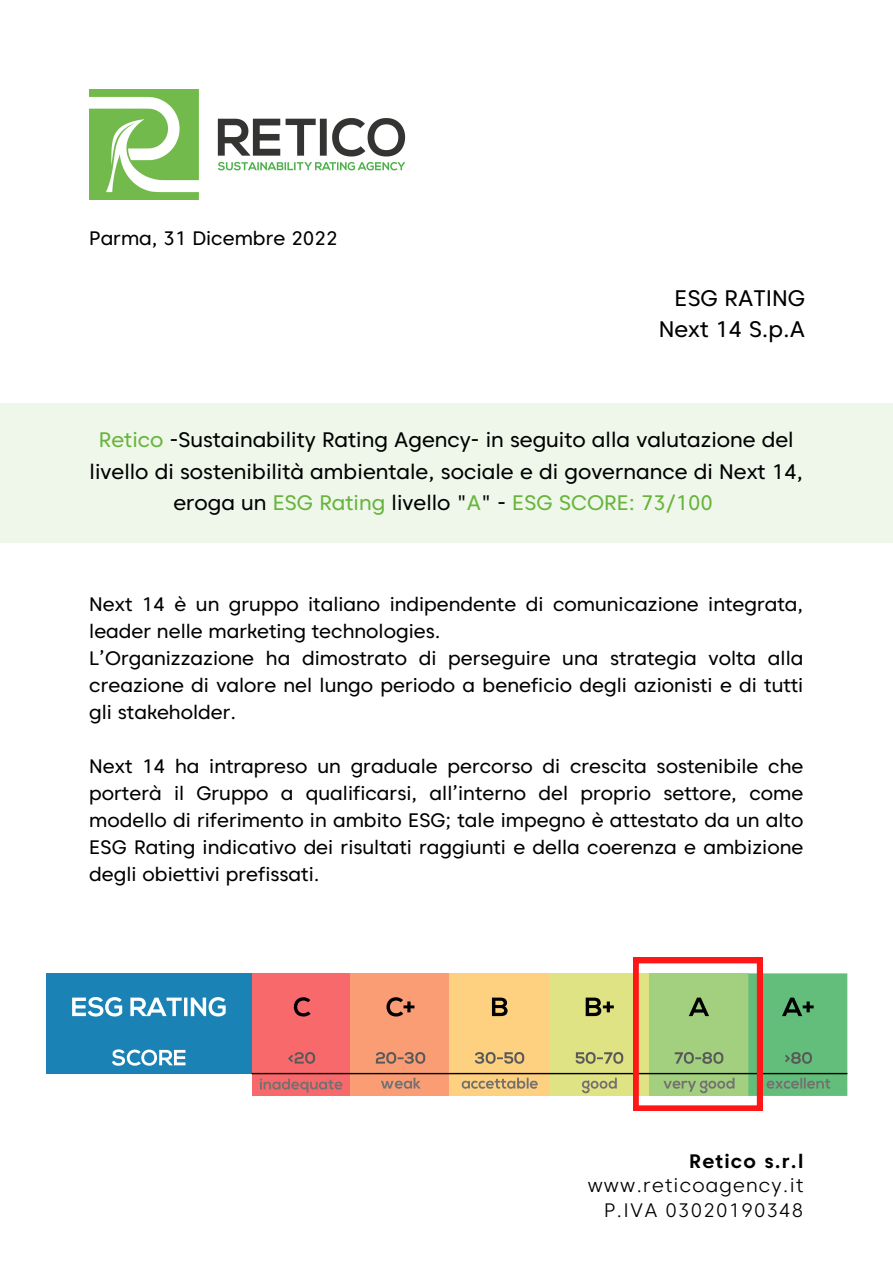
<style>
.page{position:relative;width:893px;height:1264px;background:#fff}
.page>*{position:absolute;margin:0;border:0;box-sizing:border-box;transform-origin:0 0}
.t1{font:22.5px "Caros";color:#000}
.t2{font:21px/31.5px "Caros";color:#000;text-align:center}
.t3{font:19.5px/27px "Caros";color:#000;text-align:justify}
.t4{font:300 19.5px "Caros";letter-spacing:.06em;color:#000}
.t5{font:700 19.5px "Caros";letter-spacing:.06em;color:#000}
.s1{color:#68b43c}
</style>
<div class="page">
<img style="left:89px;top:89px;width:317px;height:110px">
<div style="left:0;top:403px;width:892px;height:139px;background:#eff7eb"></div>
<div style="left:47px;top:973px;width:205px;height:100px;background:#1b82b5"></div>
<div style="left:252px;top:973px;width:98px;height:100px;background:#f8696b"></div>
<div style="left:748px;top:973px;width:99px;height:100px;background:#63be7b"></div>
<div style="left:252px;top:1073px;width:98px;height:22px;background:#f8696b"></div>
<div style="left:748px;top:1073px;width:99px;height:22px;background:#63be7b"></div>
<svg style="left:72px;top:997px;width:154px;height:19px"></svg>
<svg style="left:112px;top:1049px;width:73px;height:16px"></svg>
<hr style="left:252px;top:1072px;width:595px;height:2px;background:#000">
<svg style="left:260px;top:957px;width:570px;height:153px"></svg>
<p class="t3" style="left:89px;top:225px;width:250px">Parma, 31 Dicembre 2022</p>
<p class="t1" style="left:674px;top:284px;width:132px">ESG RATING</p>
<p class="t1" style="left:658px;top:315px;width:148px">Next 14 S.p.A</p>
<p class="t2" style="left:90px;top:424px;width:715px"><span class="s1">Retico</span> -Sustainability Rating Agency- in seguito alla valutazione del livello di sostenibilità ambientale, sociale e di governance di Next 14, eroga un <span class="s1">ESG Rating</span> livello "<span class="s1">A</span>" - <span class="s1">ESG SCORE: 73/100</span></p>
<p class="t3" style="left:89px;top:591px;width:715px">Next 14 è un gruppo italiano indipendente di comunicazione integrata, leader nelle marketing technologies.</p>
<p class="t3" style="left:89px;top:645px;width:715px">L’Organizzazione ha dimostrato di perseguire una strategia volta alla creazione di valore nel lungo periodo a beneficio degli azionisti e di tutti gli stakeholder.</p>
<p class="t3" style="left:89px;top:753px;width:715px">Next 14 ha intrapreso un graduale percorso di crescita sostenibile che porterà il Gruppo a qualificarsi, all’interno del proprio settore, come modello di riferimento in ambito ESG; tale impegno è attestato da un alto ESG Rating indicativo dei risultati raggiunti e della coerenza e ambizione degli obiettivi prefissati.</p>
<p class="t5" style="left:689px;top:1148px;width:116px">Retico s.r.l</p>
<p class="t4" style="left:587px;top:1173px;width:217px">www.reticoagency.it</p>
<p class="t4" style="left:604px;top:1198px;width:201px">P.IVA 03020190348</p>
</div>
